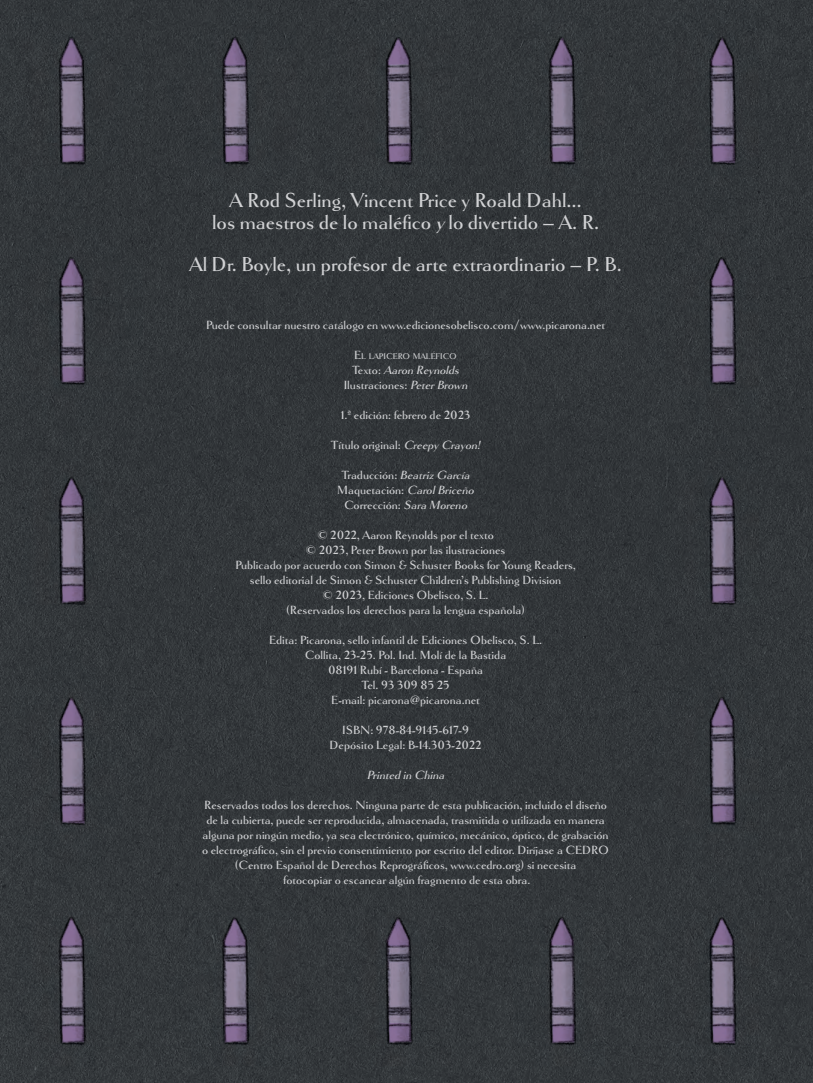
<style>
.page{position:relative;width:813px;height:1083px;background:#fff}
.page>*{position:absolute;margin:0;border:0;box-sizing:border-box;transform-origin:0 0}
.dedicatoria{font:700 21.25px "Goldenbook";color:#d1d2d4}
.creditos{font:700 12.5px/15px "Goldenbook";color:#d1d2d4;text-align:center}
.creditos-2{font:italic 700 12.5px "Goldenbook";color:#d1d2d4}
.creditos-3{font:700 8.75px "Goldenbook";color:#d1d2d4}
.s1{font-style:italic}
.s2{font-size:12.5px}
.s3{font-style:normal}
</style>
<div class="page">
<img style="left:0;top:0;width:812px;height:1082px">
<p class="dedicatoria" style="left:229px;top:187px;width:354px">A Rod Serling, Vincent Price y Roald Dahl…</p>
<p class="dedicatoria" style="left:212px;top:208px;width:388px">los maestros de lo maléfico <span class="s1">y</span>lo divertido – A. R.</p>
<p class="dedicatoria" style="left:189px;top:251px;width:433px">Al Dr. Boyle, un profesor de arte extraordinario – P. B.</p>
<p class="creditos" style="left:206px;top:317px;width:400px">Puede consultar nuestro catálogo en www.edicionesobelisco.com / www.picarona.net</p>
<p class="creditos-3" style="left:354px;top:350px;width:104px"><span class="s2">E</span>L LAPICERO MALÉFICO</p>
<p class="creditos-2" style="left:352px;top:361px;width:112px"><span class="s3">Te x t o :</span> AaronReynolds</p>
<p class="creditos" style="left:343px;top:377px;width:128px">Ilustraciones: <span class="s1">PeterBrown</span></p>
<p class="creditos" style="left:340px;top:407px;width:131px">1.ª edición: febrero de 2023</p>
<p class="creditos" style="left:331px;top:437px;width:154px">Título original: <span class="s1">CreepyCrayon!</span></p>
<p class="creditos-2" style="left:341px;top:466px;width:133px"><span class="s3">Tr a d u c c i ó n :</span> BeatrizGarcía</p>
<p class="creditos" style="left:337px;top:482px;width:141px">Maquetación: <span class="s1">CarolBriceño</span></p>
<p class="creditos" style="left:344px;top:497px;width:128px">Corrección: <span class="s1">SaraMoreno</span></p>
<p class="creditos" style="left:235px;top:527px;width:342px">© 2022, Aaron Reynolds por el texto<br>© 2023, Peter Brown por las ilustraciones<br>Publicado por acuerdo con Simon &amp; Schuster Books for Young Readers, sello editorial de Simon &amp; Schuster Children’s Publishing Division</p>
<p class="creditos" style="left:322px;top:587px;width:167px">© 2023, Ediciones Obelisco, S. L.</p>
<p class="creditos" style="left:286px;top:602px;width:240px">(Reservados los derechos para la lengua española)</p>
<p class="creditos" style="left:269px;top:632px;width:274px">Edita: Picarona, sello infantil de Ediciones Obelisco, S. L.</p>
<p class="creditos" style="left:305px;top:647px;width:203px">Collita, 23-25. Pol. Ind. Molí de la Bastida</p>
<p class="creditos" style="left:328px;top:662px;width:156px">08191 Rubí - Barcelona - España</p>
<p class="creditos" style="left:361px;top:677px;width:90px">Tel. 93 309 85 25</p>
<p class="creditos" style="left:331px;top:692px;width:150px">E-mail: picarona@picarona.net</p>
<p class="creditos" style="left:342px;top:722px;width:128px">ISBN: 978-84-9145-617-9</p>
<p class="creditos" style="left:329px;top:737px;width:153px">Depósito Legal: B-14.303-2022</p>
<p class="creditos-2" style="left:366px;top:766px;width:82px">PrintedinChina</p>
<p class="creditos" style="left:204px;top:797px;width:404px">Reservados todos los derechos. Ninguna parte de esta publicación, incluido el diseño</p>
<p class="creditos" style="left:206px;top:812px;width:399px">de la cubierta, puede ser reproducida, almacenada, trasmitida o utilizada en manera</p>
<p class="creditos" style="left:202px;top:827px;width:407px">alguna por ningún medio, ya sea electrónico, químico, mecánico, óptico, de grabación</p>
<p class="creditos" style="left:202px;top:842px;width:408px">o electrográfico, sin el previo consentimiento por escrito del editor. Diríjase a CEDRO (Centro Español de Derechos Reprográficos, www.cedro.org) si necesita<br>fotocopiar o escanear algún fragmento de esta obra.</p>
</div>
